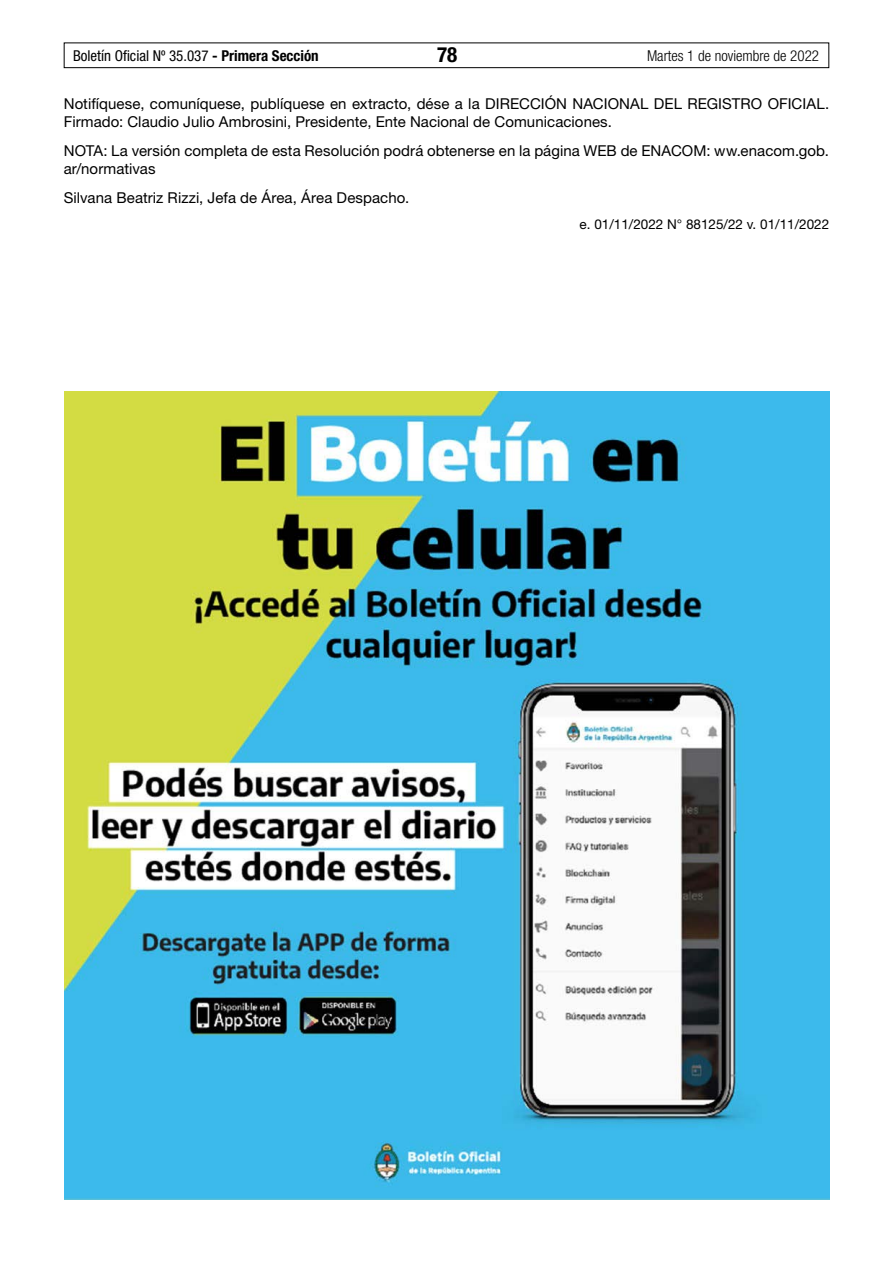
<style>
.page{position:relative;width:893px;height:1263px;background:#fff}
.page>*{position:absolute;margin:0;border:0;box-sizing:border-box;transform-origin:0 0}
.t1{font:700 condensed 21px "Helvetica Neue LT Std";color:#000}
.t2{font:15px/18px "Helvetica Neue LT Std";letter-spacing:.005em;color:#000}
.t3{font:condensed 15px "Helvetica Neue LT Std";color:#000}
.t4{font:300 condensed 15px "Helvetica Neue LT Std";color:#000}
.t5{font:13.5px "Helvetica Neue LT Std";color:#000}
.s1{font-weight:700}
</style>
<div class="page">
<div style="left:64px;top:43px;width:765px;height:25px;border:1px solid #000"></div>
<img style="left:65px;top:391px;width:765px;height:808px">
<p class="t3" style="left:73px;top:47px;width:247px">Boletín Oficial Nº 35.037 <span class="s1">- Primera Sección</span></p>
<h1 class="t1" style="left:437px;top:42px;width:22px">78</h1>
<p class="t4" style="left:647px;top:47px;width:174px">Martes 1 de noviembre de 2022</p>
<p class="t2" style="left:64px;top:94px;width:767px">Notifíquese, comuníquese, publíquese en extracto, dése a la DIRECCIÓN NACIONAL DEL REGISTRO OFICIAL.<br>Firmado: Claudio Julio Ambrosini, Presidente, Ente Nacional de Comunicaciones.</p>
<p class="t2" style="left:64px;top:141px;width:767px">NOTA: La versión completa de esta Resolución podrá obtenerse en la página WEB de ENACOM: ww.enacom.gob. ar/normativas</p>
<p class="t2" style="left:64px;top:188px;width:347px">Silvana Beatriz Rizzi, Jefa de Área, Área Despacho.</p>
<p class="t5" style="left:580px;top:216px;width:251px">e. 01/11/2022 N° 88125/22 v. 01/11/2022</p>
</div>
